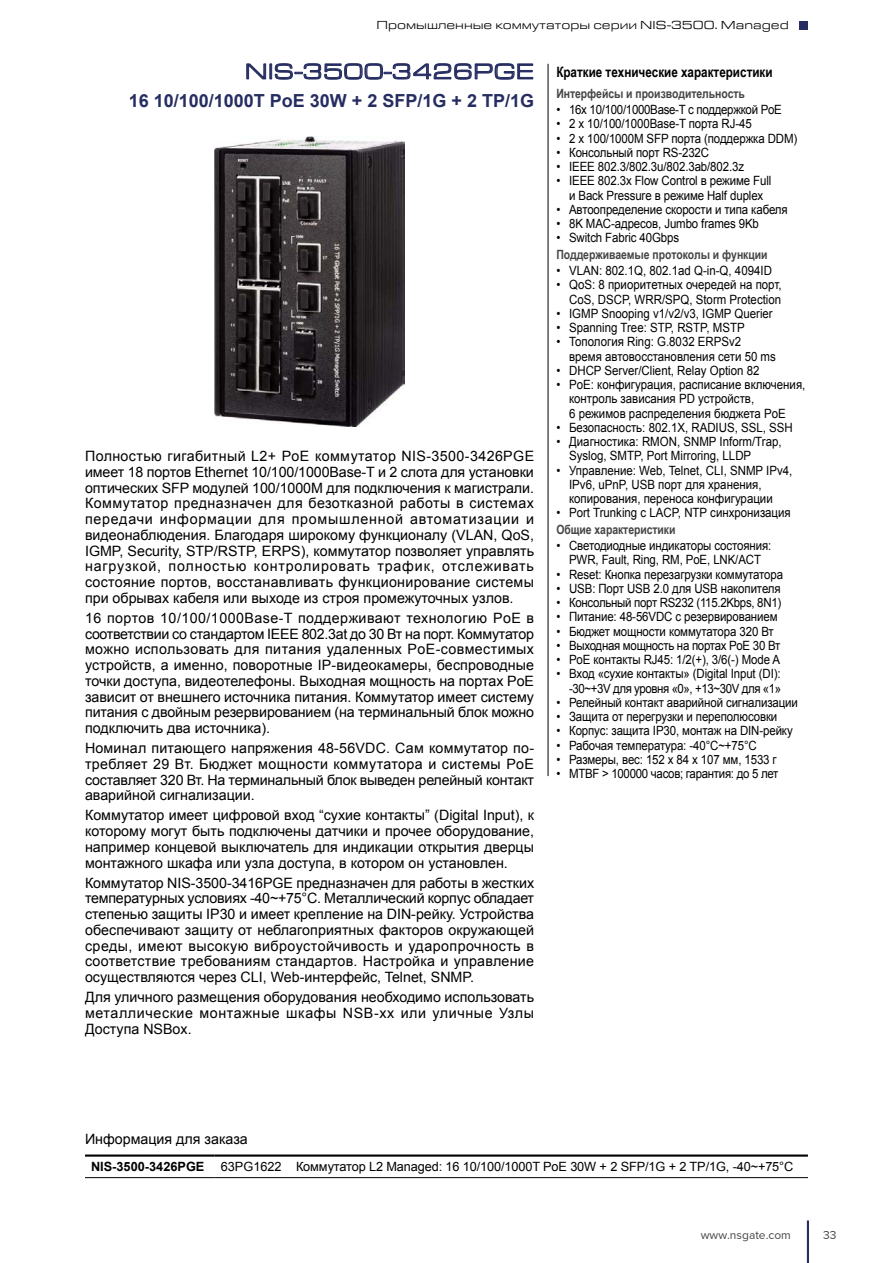
<style>
.page{position:relative;width:893px;height:1263px;background:#fff}
.page>*{position:absolute;margin:0;border:0;box-sizing:border-box;transform-origin:0 0}
.t1{font:22.5px "Eurostile Ext";color:#262d61}
.t2{font:700 18px "Arial";color:#262d61}
.t3{font:14.25px/15.8px "Arial";color:#000;text-align:justify}
.t4{font:700 14.25px "Arial Narrow";color:#000}
.t5{font:12.75px/14.2px "Arial";letter-spacing:-.01em;color:#000;scale:.9 1}
.t6{font:700 12.75px "Arial Narrow";letter-spacing:-.005em;color:#454545}
.t7{font:12.75px "Arial";letter-spacing:-.01em;color:#000}
.t8{font:700 12.75px "Arial";color:#000}
.t9{font:12px "Eurostile Ext";color:#000}
.t10{font:12px "Proxima Nova";color:#454545}
</style>
<div class="page">
<hr style="left:807px;top:1220px;width:2px;height:43px;background:#262d61">
<div style="left:800px;top:21px;width:8px;height:8px;background:#262d61"></div>
<svg style="left:246px;top:63px;width:21px;height:17px"></svg>
<div style="left:269px;top:63px;width:3px;height:16px;border:1px solid #262d61"></div>
<svg style="left:274px;top:63px;width:260px;height:17px"></svg>
<hr style="left:548px;top:64px;width:1px;height:712px;background:#000">
<img style="left:215px;top:136px;width:189px;height:290px">
<hr style="left:85px;top:1154px;width:130px;height:3px;background:#000">
<hr style="left:215px;top:1154px;width:75px;height:3px;background:#000">
<hr style="left:290px;top:1154px;width:518px;height:3px;background:#000">
<hr style="left:85px;top:1177px;width:130px;height:1px;background:#000">
<hr style="left:215px;top:1177px;width:75px;height:1px;background:#000">
<hr style="left:290px;top:1177px;width:518px;height:1px;background:#000">
<p class="t9" style="left:376px;top:19px;width:414px">Промышленные коммутаторы серии NIS-3500. Managed</p>
<h1 class="t1" style="left:245px;top:59px;width:291px">NIS-3500-3426PGE</h1>
<p class="t2" style="left:129px;top:89px;width:407px">16 10/100/1000T PoE 30W + 2 SFP/1G + 2 TP/1G</p>
<p class="t3" style="left:85px;top:448px;width:451px">Полностью гигабитный L2+ PoE коммутатор NIS-3500-3426PGE имеет 18 портов Ethernet 10/100/1000Base-T и 2 слота для установки оптических SFP модулей 100/1000M для подключения к магистрали.<br>Коммутатор предназначен для безотказной работы в системах передачи информации для промышленной автоматизации и видеонаблюдения. Благодаря широкому функционалу (VLAN, QoS, IGMP, Security, STP/RSTP, ERPS), коммутатор позволяет управлять нагрузкой, полностью контролировать трафик, отслеживать состояние портов, восстанавливать функционирование системы при обрывах кабеля или выходе из строя промежуточных узлов.</p>
<p class="t3" style="left:85px;top:610px;width:451px">16 портов 10/100/1000Base-T поддерживают технологию PoE в соответствии со стандартом IEEE 802.3at до 30 Вт на порт. Коммутатор можно использовать для питания удаленных PoE-совместимых устройств, а именно, поворотные IP-видеокамеры, беспроводные точки доступа, видеотелефоны. Выходная мощность на портах PoE зависит от внешнего источника питания. Коммутатор имеет систему питания с двойным резервированием (на терминальный блок можно подключить два источника).</p>
<p class="t3" style="left:85px;top:740px;width:451px">Номинал питающего напряжения 48-56VDC. Сам коммутатор по&shy;требляет 29 Вт. Бюджет мощности коммутатора и системы PoE составляет 320 Вт. На терминальный блок выведен релейный контакт аварийной сигнализации.</p>
<p class="t3" style="left:85px;top:808px;width:451px">Коммутатор имеет цифровой вход “сухие контакты” (Digital Input), к которому могут быть подключены датчики и прочее оборудование, например концевой выключатель для индикации открытия дверцы монтажного шкафа или узла доступа, в котором он установлен.</p>
<p class="t3" style="left:85px;top:875px;width:451px">Коммутатор NIS-3500-3416PGE предназначен для работы в жестких температурных условиях -40~+75°C. Металлический корпус обладает степенью защиты IP30 и имеет крепление на DIN-рейку. Устройства обеспечивают защиту от неблагоприятных факторов окружающей среды, имеют высокую виброустойчивость и ударопрочность в соответствие требованиям стандартов. Настройка и управление осуществляются через CLI, Web-интерфейс, Telnet, SNMP.</p>
<p class="t3" style="left:85px;top:989px;width:451px">Для уличного размещения оборудования необходимо использовать металлические монтажные шкафы NSB-xx или уличные Узлы Доступа NSBox.</p>
<p class="t4" style="left:556px;top:61px;width:218px">Краткие технические характеристики</p>
<p class="t6" style="left:556px;top:84px;width:190px">Интерфейсы и производительность</p>
<p class="t5" style="left:556px;top:103px;width:252px">• 16x 10/100/1000Base-T с поддержкой PoE</p>
<p class="t5" style="left:556px;top:117px;width:219px">• 2 x 10/100/1000Base-T порта RJ-45</p>
<p class="t5" style="left:556px;top:131px;width:269px">• 2 x 100/1000M SFP порта (поддержка DDM)</p>
<p class="t5" style="left:556px;top:145px;width:171px">• Консольный порт RS-232C</p>
<p class="t5" style="left:556px;top:160px;width:210px">• IEEE 802.3/802.3u/802.3ab/802.3z</p>
<p class="t5" style="left:556px;top:174px;width:240px;text-align:center">• IEEE 802.3x Flow Control в режиме Full и Back Pressure в режиме Half duplex</p>
<p class="t5" style="left:556px;top:202px;width:259px">• Автоопределение скорости и типа кабеля</p>
<p class="t5" style="left:556px;top:217px;width:227px">• 8K MAC-адресов, Jumbo frames 9Kb</p>
<p class="t5" style="left:556px;top:231px;width:138px">• Switch Fabric 40Gbps</p>
<p class="t6" style="left:556px;top:245px;width:213px">Поддерживаемые протоколы и функции</p>
<p class="t5" style="left:556px;top:264px;width:241px">• VLAN: 802.1Q, 802.1ad Q-in-Q, 4094ID</p>
<p class="t5" style="left:556px;top:278px;width:252px;text-align:right">• QoS: 8 приоритетных очередей на порт,<br>CoS, DSCP, WRR/SPQ, Storm Protection</p>
<p class="t5" style="left:556px;top:306px;width:242px">• IGMP Snooping v1/v2/v3, IGMP Querier</p>
<p class="t5" style="left:556px;top:321px;width:211px">• Spanning Tree: STP, RSTP, MSTP</p>
<p class="t5" style="left:569px;top:335px;width:231px;text-indent:-13px">• Топология Ring: G.8032 ERPSv2 время автовосстановления сети 50 ms</p>
<p class="t5" style="left:556px;top:363px;width:227px">• DHCP Server/Client, Relay Option 82</p>
<p class="t5" style="left:569px;top:378px;width:264px;text-indent:-13px">• PoE: конфигурация, расписание включения, контроль зависания PD устройств,<br>6 режимов распределения бюджета PoE</p>
<p class="t5" style="left:556px;top:420px;width:264px">• Безопасность: 802.1X, RADIUS, SSL, SSH</p>
<p class="t5" style="left:569px;top:435px;width:238px;text-indent:-13px">• Диагностика: RMON, SNMP Inform/Trap,<br>Syslog, SMTP, Port Mirroring, LLDP</p>
<p class="t5" style="left:569px;top:463px;width:250px;text-indent:-13px">• Управление: Web, Telnet, CLI, SNMP IPv4,<br>IPv6, uPnP, USB порт для хранения, копирования, переноса конфигурации</p>
<p class="t5" style="left:556px;top:506px;width:262px">• Port Trunking с LACP, NTP синхронизация</p>
<p class="t6" style="left:556px;top:520px;width:121px">Общие характеристики</p>
<p class="t5" style="left:556px;top:539px;width:240px;text-align:center">• Светодиодные индикаторы состояния:<br>PWR, Fault, Ring, RM, PoE, LNK/ACT</p>
<p class="t5" style="left:556px;top:567px;width:254px">• Reset: Кнопка перезагрузки коммутатора</p>
<p class="t5" style="left:556px;top:581px;width:251px">• USB: Порт USB 2.0 для USB накопителя</p>
<p class="t5" style="left:556px;top:596px;width:251px">• Консольный порт RS232 (115.2Kbps, 8N1)</p>
<p class="t5" style="left:556px;top:610px;width:247px">• Питание: 48-56VDC с резервированием</p>
<p class="t5" style="left:556px;top:624px;width:243px">• Бюджет мощности коммутатора 320 Вт</p>
<p class="t5" style="left:556px;top:638px;width:250px">• Выходная мощность на портах PoE 30 Вт</p>
<p class="t5" style="left:556px;top:653px;width:250px">• PoE контакты RJ45: 1/2(+), 3/6(-) Mode A</p>
<p class="t5" style="left:556px;top:667px;width:251px;text-align:right">• Вход «сухие контакты» (Digital Input (DI): -30~+3V для уровня «0», +13~30V для «1»</p>
<p class="t5" style="left:556px;top:695px;width:270px">• Релейный контакт аварийной сигнализации</p>
<p class="t5" style="left:556px;top:710px;width:247px">• Защита от перегрузки и переполюсовки</p>
<p class="t5" style="left:556px;top:724px;width:264px">• Корпус: защита IP30, монтаж на DIN-рейку</p>
<p class="t5" style="left:556px;top:738px;width:224px">• Рабочая температура: -40°C~+75°C</p>
<p class="t5" style="left:556px;top:752px;width:246px">• Размеры, вес: 152 x 84 x 107 мм, 1533 г</p>
<p class="t5" style="left:556px;top:767px;width:248px">• MTBF &gt; 100000 часов; гарантия: до 5 лет</p>
<p class="t3" style="left:85px;top:1131px;width:164px">Информация для заказа</p>
<p class="t8" style="left:91px;top:1158px;width:115px">NIS-3500-3426PGE</p>
<p class="t7" style="left:221px;top:1158px;width:574px">63PG1622 Коммутатор L2 Managed: 16 10/100/1000T PoE 30W + 2 SFP/1G + 2 TP/1G, -40~+75°C</p>
<p class="t10" style="left:701px;top:1228px;width:92px">www.nsgate.com</p>
<p class="t10" style="left:823px;top:1228px;width:15px">33</p>
</div>
